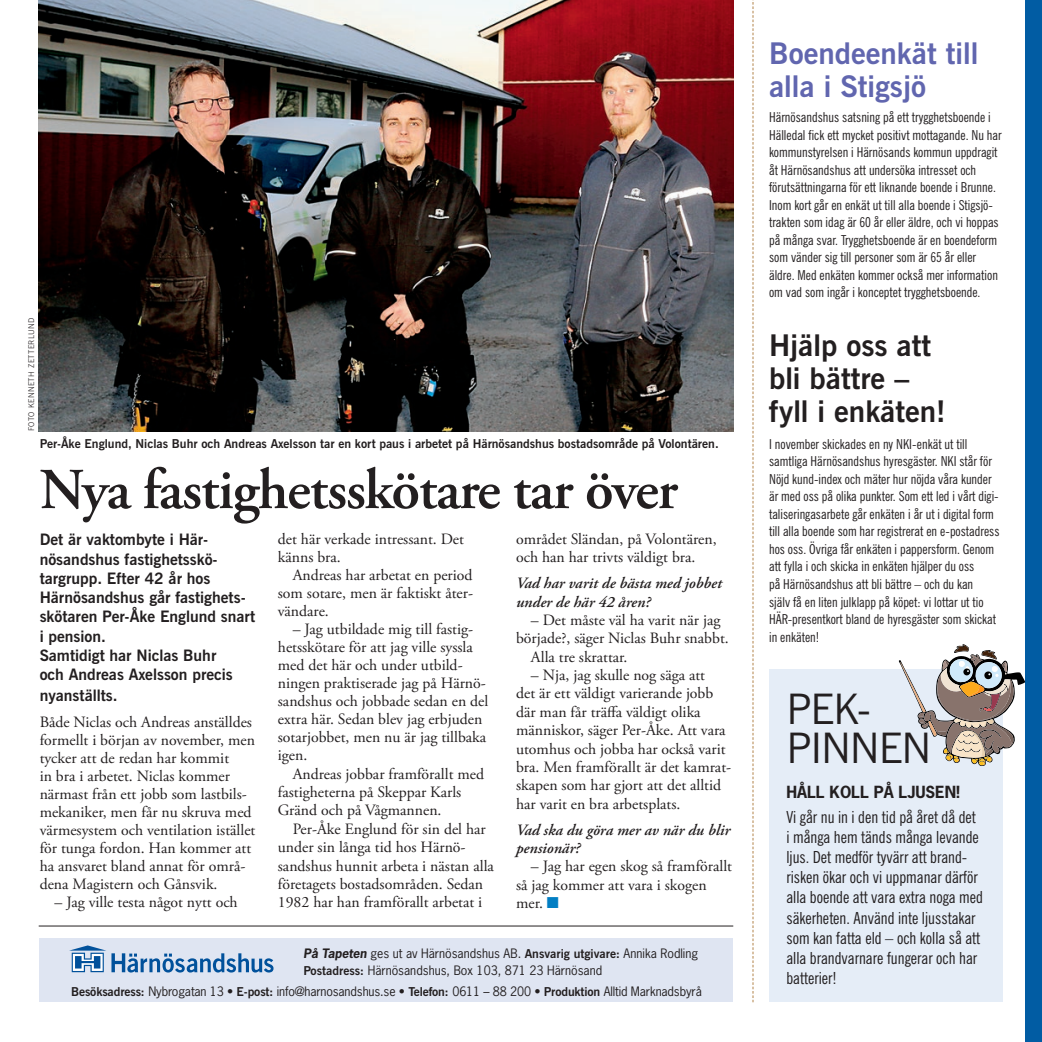
<style>
.page{position:relative;width:1042px;height:1042px;background:#fff}
.page>*{position:absolute;margin:0;border:0;box-sizing:border-box;transform-origin:0 0}
.t1{font:600 57.75px "Adobe Garamond Pro";letter-spacing:-.02em;color:#231f20}
.t2{font:42px/38.5px "News Gothic BT";letter-spacing:-.03em;color:#231f20}
.t3{font:700 29.75px/33.2px "News Gothic BT";color:#231f20}
.t4{font:700 29.75px/33.2px "News Gothic BT";color:#6166af}
.t5{font:condensed 16.62px/20.1px "News Gothic BT";color:#231f20}
.t6{font:15.75px/18px "Adobe Garamond Pro";color:#231f20}
.t7{font:700 15.75px/19.2px "News Gothic BT";color:#231f20}
.t8{font:italic 600 15.75px/18.4px "Adobe Garamond Pro";color:#231f20}
.t9{font:700 15.75px "News Gothic";color:#231f20}
.t10{font:condensed 13.65px/17.5px "News Gothic BT";color:#231f20}
.t11{font:12.25px/17.5px "News Gothic";color:#231f20}
.t12{font:700 12.25px "News Gothic BT";color:#231f20}
.t13{font:300 7.88px "News Gothic BT";letter-spacing:.05em;color:#231f20}
.s1{color:#027ec3}
.s2{font-weight:700;font-style:italic}
.s3{font-family:"News Gothic BT";font-weight:700}
</style>
<div class="page">
<div style="left:1025px;top:0;width:17px;height:1042px;background:#015ca3"></div>
<div style="left:40px;top:938px;width:693px;height:64px;background:#dfe5f2"></div>
<hr style="left:39px;top:925px;width:694px;height:1px;background:#231f20">
<svg style="left:69px;top:945px;width:204px;height:27px"></svg>
<div style="left:769px;top:669px;width:234px;height:333px;background:#e5edf7"></div>
<svg style="left:899px;top:644px;width:126px;height:122px"></svg>
<img style="left:39px;top:0;width:694px;height:431px">
<svg style="left:752px;top:0;width:1px;height:1002px"></svg>
<p class="t13" style="left:27px;top:431px;width:115px;rotate:-90deg">FOTO KENNETH ZETTERLUND</p>
<p class="t12" style="left:40px;top:436px;width:680px">Per-Åke Englund, Niclas Buhr och Andreas Axelsson tar en kort paus i arbetet på Härnösandshus bostadsområde på Volontären.</p>
<h1 class="t1" style="left:40px;top:456px;width:640px">Nya fastighetsskötare tar över</h1>
<p class="t7" style="left:40px;top:530px;width:217px">Det är vaktombyte i Här&shy;nösandshus fastighetsskö&shy;targrupp. Efter 42 år hos<br>Härnösandshus går fastighets&shy;skötaren Per-Åke Englund snart i pension.<br>Samtidigt har Niclas Buhr<br>och Andreas Axelsson precis</p>
<p class="t7" style="left:40px;top:686px;width:79px">nyanställts.</p>
<p class="t6" style="left:40px;top:713px;width:217px">Både Niclas och Andreas anställdes formellt i början av november, men tycker att de redan har kommit<br>in bra i arbetet. Niclas kommer närmast från ett jobb som lastbils&shy;mekaniker, men får nu skruva med värmesystem och ventilation istället för tunga fordon. Han kommer att ha ansvaret bland annat för områ&shy;dena Magistern och Gånsvik.</p>
<p class="t6" style="left:55px;top:893px;width:185px">– Jag ville testa något nytt och</p>
<p class="t6" style="left:278px;top:530px;width:188px">det här verkade intressant. Det känns bra.</p>
<p class="t6" style="left:278px;top:566px;width:197px;text-align:justify;text-indent:15px">Andreas har arbetat en period som sotare, men är faktiskt åter&shy;vändare.</p>
<p class="t6" style="left:278px;top:620px;width:212px;text-indent:15px">– Jag utbildade mig till fastig&shy;hetsskötare för att jag ville syssla med det här och under utbild&shy;ningen praktiserade jag på Härnö&shy;sandshus och jobbade sedan en del extra här. Sedan blev jag erbjuden sotarjobbet, men nu är jag tillbaka igen.</p>
<p class="t6" style="left:278px;top:765px;width:208px;text-indent:15px">Andreas jobbar framförallt med fastigheterna på Skeppar Karls<br>Gränd och på Vågmannen.</p>
<p class="t6" style="left:278px;top:820px;width:218px;text-indent:15px">Per-Åke Englund för sin del har under sin långa tid hos Härnö&shy;sandshus hunnit arbeta i nästan alla företagets bostadsområden. Sedan 1982 har han framförallt arbetat i</p>
<p class="t6" style="left:516px;top:530px;width:202px">området Sländan, på Volontären, och han har trivts väldigt bra.</p>
<p class="t8" style="left:516px;top:574px;width:207px">Vad har varit de bästa med jobbet under de här 42 åren?</p>
<p class="t6" style="left:531px;top:611px;width:191px">– Det måste väl ha varit när jag</p>
<p class="t6" style="left:516px;top:630px;width:214px">började?, säger Niclas Buhr snabbt.</p>
<p class="t6" style="left:531px;top:648px;width:98px">Alla tre skrattar.</p>
<p class="t6" style="left:516px;top:666px;width:217px;text-indent:15px">– Nja, jag skulle nog säga att<br>det är ett väldigt varierande jobb där man får träffa väldigt olika människor, säger Per-Åke. Att vara utomhus och jobba har också varit bra. Men framförallt är det kamrat&shy;skapen som har gjort att det alltid har varit en bra arbetsplats.</p>
<p class="t8" style="left:516px;top:821px;width:216px">Vad ska du göra mer av när du blir pensionär?</p>
<p class="t6" style="left:516px;top:857px;width:217px;text-indent:15px">– Jag har egen skog så framförallt så jag kommer att vara i skogen mer. <span class="s1">■</span></p>
<p class="t11" style="left:303px;top:944px;width:396px"><span class="s2">På Tapeten</span> ges ut av Härnösandshus AB. <span class="s3">Ansvarig utgivare:</span> Annika Rodling<br><span class="s3">Postadress:</span> Härnösandshus, Box 103, 871 23 Härnösand</p>
<p class="t11" style="left:71px;top:982px;width:632px"><span class="s3">Besöksadress:</span> Nybrogatan 13 • <span class="s3">E-post:</span> info@harnosandshus.se • <span class="s3">Telefon:</span> 0611 – 88 200 • <span class="s3">Produktion</span> Alltid Marknadsbyrå</p>
<h3 class="t4" style="left:769px;top:36px;width:211px">Boendeenkät till alla i Stigsjö</h3>
<p class="t10" style="left:769px;top:108px;width:234px">Härnösandshus satsning på ett trygghetsboende i Hälledal fick ett mycket positivt mottagande. Nu har kommunstyrelsen i Härnösands kommun uppdragit åt Härnösandshus att undersöka intresset och förutsättningarna för ett liknande boende i Brunne.<br>Inom kort går en enkät ut till alla boende i Stigsjö&shy;trakten som idag är 60 år eller äldre, och vi hoppas på många svar. Trygghetsboende är en boendeform som vänder sig till personer som är 65 år eller äldre. Med enkäten kommer också mer information om vad som ingår i konceptet trygghetsboende.</p>
<h3 class="t3" style="left:769px;top:328px;width:178px">Hjälp oss att bli bättre – fyll i enkäten!</h3>
<p class="t10" style="left:769px;top:435px;width:232px">I november skickades en ny NKI-enkät ut till samtliga Härnösandshus hyresgäster. NKI står för Nöjd kund-index och mäter hur nöjda våra kunder är med oss på olika punkter. Som ett led i vårt digi&shy;taliseringasarbete går enkäten i år ut i digital form till alla boende som har registrerat en e-postadress hos oss. Övriga får enkäten i pappersform. Genom att fylla i och skicka in enkäten hjälper du oss<br>på Härnösandshus att bli bättre – och du kan<br>själv få en liten julklapp på köpet: vi lottar ut tio HÄR-presentkort bland de hyresgäster som skickat in enkäten!</p>
<h2 class="t2" style="left:786px;top:690px;width:147px">PEK-<br>PINNEN</h2>
<p class="t9" style="left:786px;top:781px;width:175px">HÅLL KOLL PÅ LJUSEN!</p>
<p class="t5" style="left:786px;top:807px;width:198px">Vi går nu in i den tid på året då det i många hem tänds många levande ljus. Det medför tyvärr att brand&shy;risken ökar och vi uppmanar därför alla boende att vara extra noga med säkerheten. Använd inte ljusstakar som kan fatta eld – och kolla så att alla brandvarnare fungerar och har batterier!</p>
</div>
